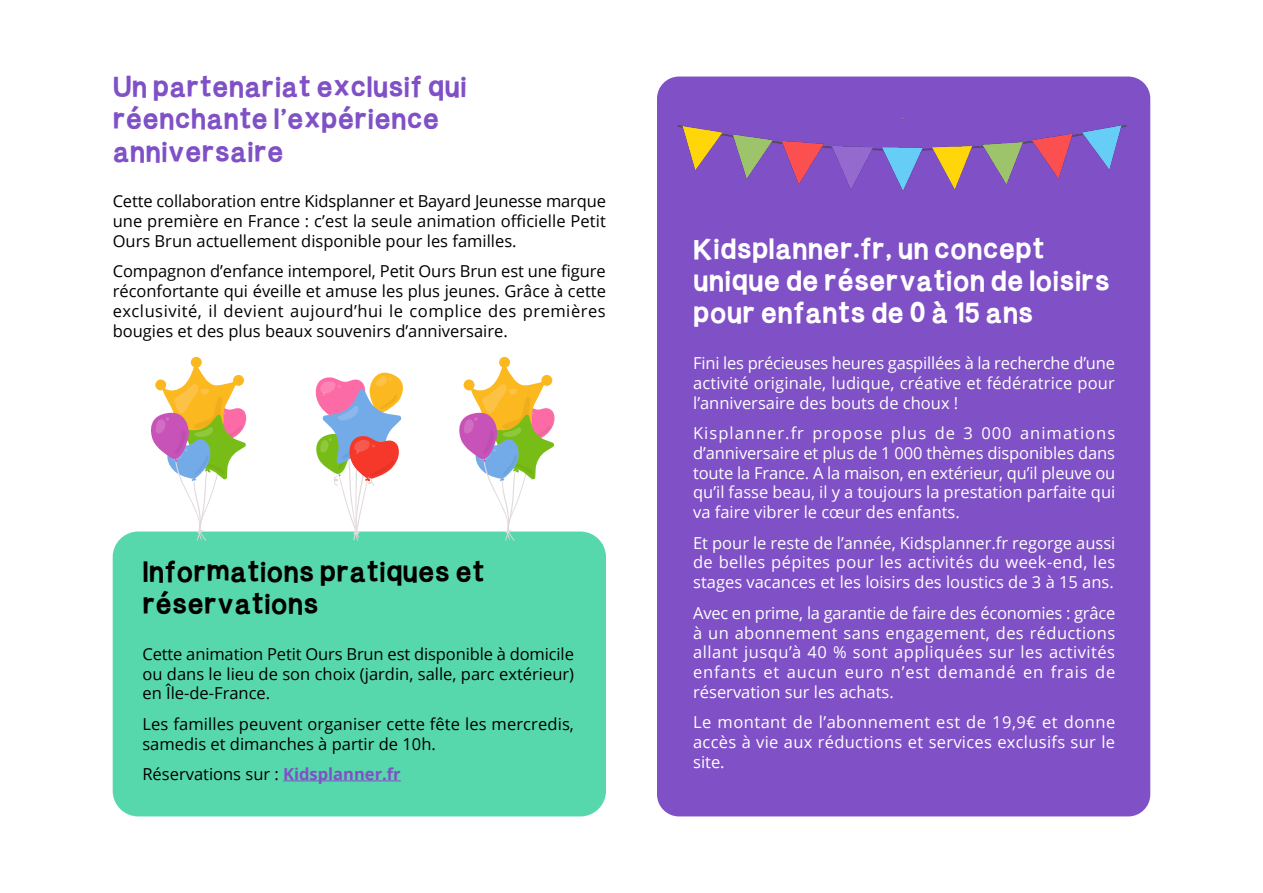
<style>
.page{position:relative;width:1263px;height:893px;background:#fff}
.page>*{position:absolute;margin:0;border:0;box-sizing:border-box;transform-origin:0 0}
.Pages_-_Titre_1{font:27px/32.4px "Burvetica Thick NC";color:#fff}
.Pages_-_Titre_1-2{font:27px/32.4px "Burvetica Thick NC";color:#8050c6}
.Pages_-_Titre_1-3{font:27px/32.4px "Burvetica Thick NC";color:#000}
.Pages_-_Paragraphe{font:16.5px/19.8px "Open Sans";color:#fff;text-align:justify}
.Pages_-_Paragraphe-2{font:16.5px/19.8px "Open Sans";color:#000;text-align:justify}
.s1{font-weight:700;color:#8050c6}
</style>
<div class="page">
<div style="left:657px;top:77px;width:493px;height:739px;background:#8050c6;border-radius:22px"></div>
<div style="left:113px;top:531px;width:493px;height:285px;background:#57d8ac;border-radius:26px"></div>
<hr style="left:283px;top:781px;width:118px;height:1px;background:#8050c6">
<img style="left:677px;top:119px;width:450px;height:72px">
<svg style="left:312px;top:372px;width:98px;height:169px"></svg>
<div style="left:499px;top:357px;width:11px;height:11px;background:#fcb81f;border-radius:50%"></div>
<svg style="left:454px;top:366px;width:101px;height:175px"></svg>
<div style="left:191px;top:357px;width:11px;height:11px;background:#fcb81f;border-radius:50%"></div>
<svg style="left:146px;top:366px;width:101px;height:175px"></svg>
<p class="Pages_-_Titre_1-2" style="left:113px;top:69px;width:356px">Un partenariat exclusif qui réenchante l’expérience anniversaire</p>
<p class="Pages_-_Paragraphe-2" style="left:113px;top:191px;width:495px">Cette collaboration entre Kidsplanner et Bayard Jeunesse marque une première en France : c’est la seule animation officielle Petit Ours Brun actuellement disponible pour les familles.</p>
<p class="Pages_-_Paragraphe-2" style="left:113px;top:261px;width:495px">Compagnon d’enfance intemporel, Petit Ours Brun est une figure réconfortante qui éveille et amuse les plus jeunes. Grâce à cette exclusivité, il devient aujourd’hui le complice des premières bougies et des plus beaux souvenirs d’anniversaire.</p>
<p class="Pages_-_Titre_1-3" style="left:142px;top:554px;width:344px">Informations pratiques et réservations</p>
<p class="Pages_-_Paragraphe-2" style="left:142px;top:643px;width:433px">Cette animation Petit Ours Brun est disponible à domicile ou dans le lieu de son choix (jardin, salle, parc extérieur) en Île-de-France.</p>
<p class="Pages_-_Paragraphe-2" style="left:142px;top:713px;width:433px">Les familles peuvent organiser cette fête les mercredis, samedis et dimanches à partir de 10h.</p>
<p class="Pages_-_Paragraphe-2" style="left:142px;top:764px;width:260px">Réservations sur : <span class="s1">Kidsplanner.fr</span></p>
<p class="Pages_-_Titre_1" style="left:693px;top:231px;width:418px">Kidsplanner.fr, un concept unique de réservation de loisirs pour enfants de 0 à 15 ans</p>
<p class="Pages_-_Paragraphe" style="left:693px;top:353px;width:423px">Fini les précieuses heures gaspillées à la recherche d’une activité originale, ludique, créative et fédératrice pour l’anniversaire des bouts de choux !</p>
<p class="Pages_-_Paragraphe" style="left:693px;top:423px;width:424px">Kisplanner.fr propose plus de 3 000 animations d’anniversaire et plus de 1 000 thèmes disponibles dans toute la France. A la maison, en extérieur, qu’il pleuve ou qu’il fasse beau, il y a toujours la prestation parfaite qui va faire vibrer le cœur des enfants.</p>
<p class="Pages_-_Paragraphe" style="left:693px;top:532px;width:424px">Et pour le reste de l’année, Kidsplanner.fr regorge aussi de belles pépites pour les activités du week-end, les stages vacances et les loisirs des loustics de 3 à 15 ans.</p>
<p class="Pages_-_Paragraphe" style="left:693px;top:602px;width:424px">Avec en prime, la garantie de faire des économies : grâce à un abonnement sans engagement, des réductions allant jusqu’à 40 % sont appliquées sur les activités enfants et aucun euro n’est demandé en frais de réservation sur les achats.</p>
<p class="Pages_-_Paragraphe" style="left:693px;top:712px;width:424px">Le montant de l’abonnement est de 19,9€ et donne accès à vie aux réductions et services exclusifs sur le site.</p>
</div>
